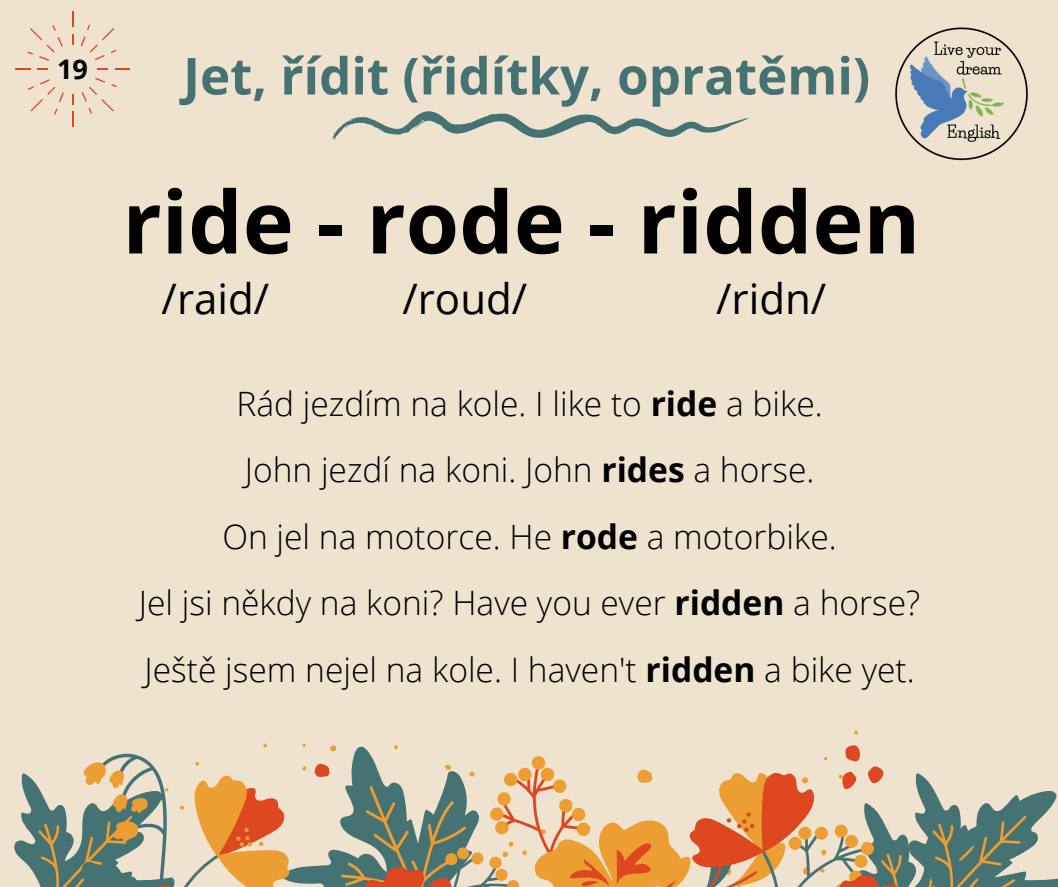
<style>
.page{position:relative;width:1058px;height:887px;background:#fff}
.page>*{position:absolute;margin:0;border:0;box-sizing:border-box;transform-origin:0 0}
.t1{font:700 86.4px "Open Sans";color:#000}
.t2{font:700 51px "Open Sans";color:#457373}
.t3{font:42px "Open Sans";color:#000}
.t4{font:300 33.6px/66.3px "Open Sans";color:#000;text-align:center}
.t5{font:700 27px "Open Sans";color:#000}
.s1{font-weight:700}
</style>
<div class="page">
<div style="left:0;top:0;width:1058px;height:886px;background:#efe2ce"></div>
<img style="left:895px;top:27px;width:133px;height:134px">
<svg style="left:14px;top:743px;width:275px;height:143px"></svg>
<svg style="left:332px;top:111px;width:417px;height:29px"></svg>
<svg style="left:301px;top:730px;width:757px;height:156px"></svg>
<svg style="left:82px;top:78px;width:35px;height:36px"></svg>
<svg style="left:81px;top:25px;width:35px;height:35px"></svg>
<svg style="left:28px;top:25px;width:35px;height:36px"></svg>
<svg style="left:28px;top:79px;width:36px;height:36px"></svg>
<svg style="left:72px;top:12px;width:1px;height:15px"></svg>
<svg style="left:72px;top:112px;width:1px;height:14px"></svg>
<svg style="left:115px;top:69px;width:15px;height:1px"></svg>
<svg style="left:15px;top:69px;width:15px;height:1px"></svg>
<p class="t5" style="left:57px;top:50px;width:32px">19</p>
<h2 class="t2" style="left:183px;top:40px;width:688px">Jet, řídit (řidítky, opratěmi)</h2>
<h1 class="t1" style="left:122px;top:161px;width:799px">ride - rode - ridden</h1>
<p class="t3" style="left:162px;top:269px;width:109px">/raid/</p>
<p class="t3" style="left:402px;top:269px;width:126px">/roud/</p>
<p class="t3" style="left:716px;top:269px;width:112px">/ridn/</p>
<p class="t4" style="left:139px;top:370px;width:783px">Rád jezdím na kole. I like to <span class="s1">ride</span> a bike.<br>John jezdí na koni. John <span class="s1">rides</span> a horse.<br>On jel na motorce. He <span class="s1">rode</span> a motorbike.<br>Jel jsi někdy na koni? Have you ever <span class="s1">ridden</span> a horse?<br>Ještě jsem nejel na kole. I haven't <span class="s1">ridden</span> a bike yet.</p>
</div>
